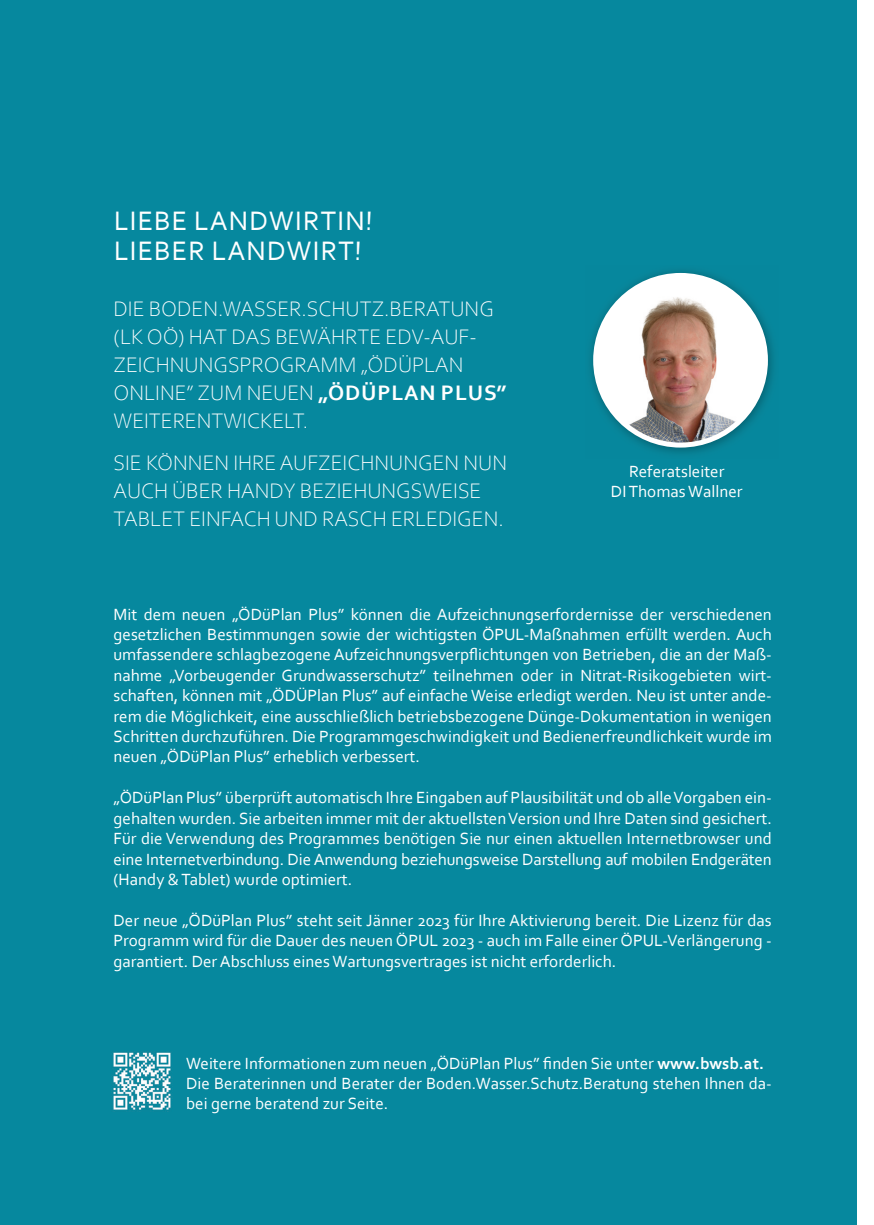
<style>
.page{position:relative;width:874px;height:1225px;background:#fff}
.page>*{position:absolute;margin:0;border:0;box-sizing:border-box;transform-origin:0 0}
.t1{font:28px/30px "Corbel";letter-spacing:.04em;color:#fff}
.t2{font:300 22px/28px "Corbel";color:#fff}
.t3{font:17px/20.4px "Corbel";color:#fff;text-align:justify}
.s1{font-weight:700}
</style>
<div class="page">
<div style="left:0;top:0;width:856px;height:1225px;background:#06889e"></div>
<img style="left:111px;top:1051px;width:61px;height:59px">
<img style="left:590px;top:270px;width:184px;height:184px">
<div style="left:595px;top:275px;width:170px;height:170px;background:#fff;border-radius:50%"></div>
<img style="left:620px;top:293px;width:120px;height:152px">
<div style="left:593px;top:273px;width:174px;height:174px;border:5px solid #fff;border-radius:50%"></div>
<h1 class="t1" style="left:114px;top:204px;width:260px">LIEBE LANDWIRTIN!<br>LIEBER LANDWIRT!</h1>
<p class="t2" style="left:113px;top:293px;width:394px">DIE BODEN.WASSER.SCHUTZ.BERATUNG (LK OÖ) HAT DAS BEWÄHRTE EDV-AUF-<br>ZEICH NUNGS PROGRAMM „ÖDÜPLAN<br>ONLINE” ZUM NEUEN <span class="s1">„ÖDÜPLAN PLUS”<br></span>WEITERENTWICKELT.</p>
<p class="t2" style="left:113px;top:447px;width:395px">SIE KÖNNEN IHRE AUFZEICHNUNGEN NUN<br>AUCH ÜBER HANDY BEZIEHUNGSWEISE<br>TABLET EINFACH UND RASCH ERLEDIGEN.</p>
<p class="t3" style="left:610px;top:460px;width:133px;text-align:center">Referatsleiter<br>DI Thomas Wallner</p>
<p class="t3" style="left:113px;top:603px;width:659px">Mit dem neuen „ÖDüPlan Plus” können die Aufzeichnungserfordernisse der verschiedenen gesetzlichen Bestimmungen sowie der wichtigsten ÖPUL-Maßnahmen erfüllt werden. Auch umfassendere schlagbezogene Aufzeichnungsverpflichtungen von Betrieben, die an der Maß&shy;nahme „Vorbeugender Grundwasserschutz” teilnehmen oder in Nitrat-Risikogebieten wirt&shy;schaften, können mit „ÖDÜPlan Plus” auf einfache Weise erledigt werden. Neu ist unter ande&shy;rem die Möglichkeit, eine ausschließlich betriebsbezogene Dünge-Dokumentation in wenigen Schritten durchzuführen. Die Programmgeschwindigkeit und Bedienerfreundlichkeit wurde im neuen „ÖDüPlan Plus” erheblich verbessert.</p>
<p class="t3" style="left:113px;top:787px;width:659px">„ÖDüPlan Plus” überprüft automatisch Ihre Eingaben auf Plausibilität und ob alle Vorgaben ein&shy;gehalten wurden. Sie arbeiten immer mit der aktuellsten Version und Ihre Daten sind gesichert.<br>Für die Verwendung des Programmes benötigen Sie nur einen aktuellen Internetbrowser und eine Internetverbindung. Die Anwendung beziehungsweise Darstellung auf mobilen Endgeräten (Handy &amp; Tablet) wurde optimiert.</p>
<p class="t3" style="left:113px;top:909px;width:659px">Der neue „ÖDüPlan Plus” steht seit Jänner 2023 für Ihre Aktivierung bereit. Die Lizenz für das Programm wird für die Dauer des neuen ÖPUL 2023 - auch im Falle einer ÖPUL-Verlängerung - garantiert. Der Abschluss eines Wartungsvertrages ist nicht erforderlich.</p>
<p class="t3" style="left:186px;top:1052px;width:587px;text-align:left">Weitere Informationen zum neuen „ÖDüPlan Plus” finden Sie unter <span class="s1">www.bwsb.at.<br></span>Die Beraterinnen und Berater der Boden.Wasser.Schutz.Beratung stehen Ihnen da&shy;bei gerne beratend zur Seite.</p>
</div>
